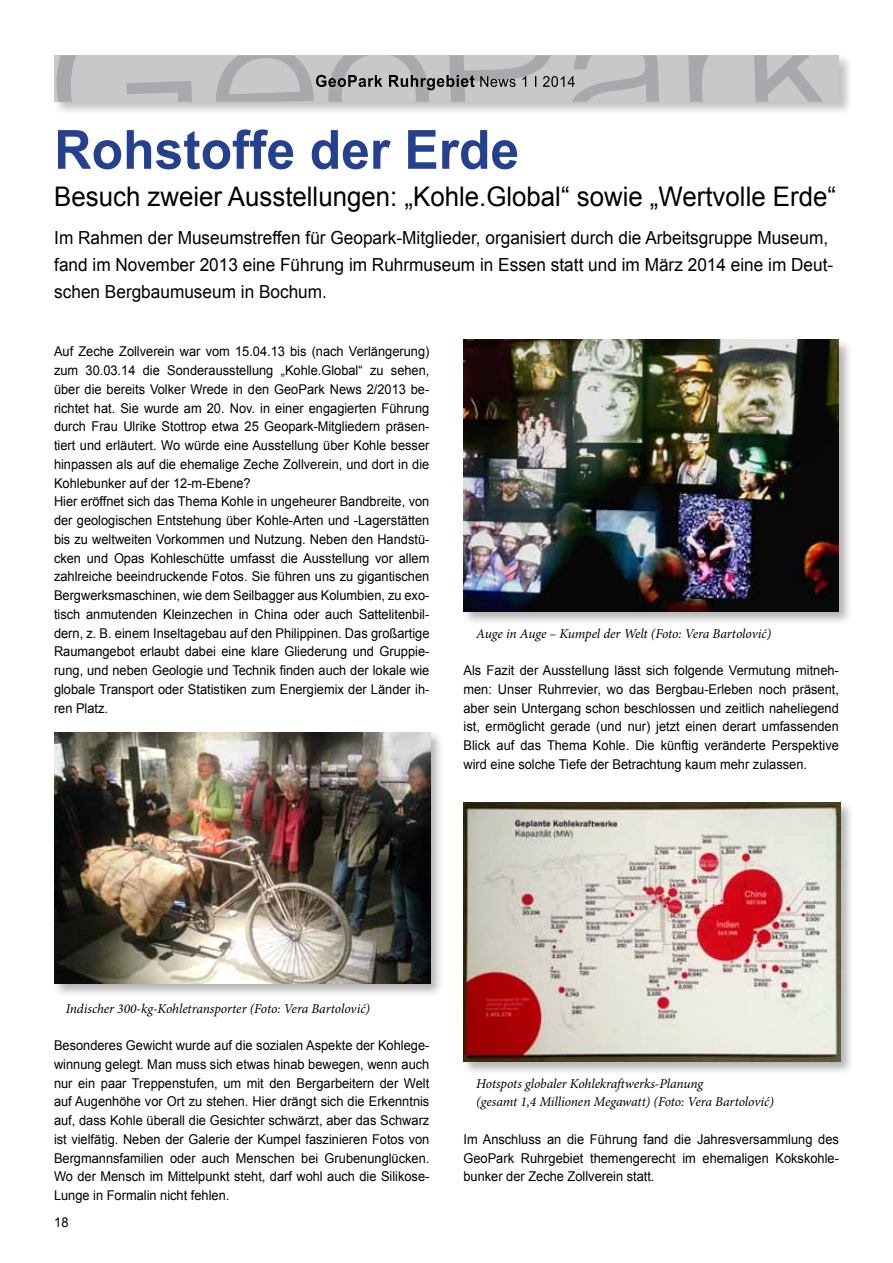
<style>
.page{position:relative;width:893px;height:1263px;background:#fff}
.page>*{position:absolute;margin:0;border:0;box-sizing:border-box;transform-origin:0 0}
.t1{font:700 54px "Arial";color:#25408f;scale:.96 1}
.t2{font:27px "Arial";color:#000;scale:.96 1}
.t3{font:18px/27px "Arial";color:#000;scale:.96 1}
.t4{font:13.5px/18.8px "Arial";color:#000;text-align:justify;scale:.95 1}
.t5{font:italic 13.5px/18.8px "Minion Pro";letter-spacing:-.01em;color:#000}
</style>
<div class="page">
<div style="left:52px;top:53px;width:801px;height:64px;background:#000;opacity:.25"></div>
<div style="left:54px;top:55px;width:785px;height:47px;background:#c7c8ca"></div>
<svg style="left:56px;top:55px;width:136px;height:47px"></svg>
<svg style="left:688px;top:55px;width:21px;height:47px"></svg>
<svg style="left:754px;top:55px;width:69px;height:47px"></svg>
<svg style="left:216px;top:55px;width:443px;height:47px"></svg>
<div style="left:52px;top:730px;width:393px;height:268px;background:#000;opacity:.3"></div>
<img style="left:54px;top:732px;width:376px;height:251px">
<div style="left:462px;top:338px;width:391px;height:287px;background:#000;opacity:.3"></div>
<img style="left:463px;top:340px;width:376px;height:271px">
<div style="left:462px;top:800px;width:393px;height:276px;background:#000;opacity:.3"></div>
<img style="left:463px;top:802px;width:377px;height:259px">
<h1 class="t1" style="left:54px;top:114px;width:486px">Rohstoffe der Erde</h1>
<h2 class="t2" style="left:54px;top:179px;width:816px">Besuch zweier Ausstellungen: „Kohle.Global“ sowie „Wertvolle Erde“</h2>
<h3 class="t3" style="left:54px;top:224px;width:813px">Im Rahmen der Museumstreffen für Geopark-Mitglieder, organisiert durch die Arbeitsgruppe Museum, fand im November 2013 eine Führung im Ruhrmuseum in Essen statt und im März 2014 eine im Deut&shy;schen Bergbaumuseum in Bochum.</h3>
<p class="t4" style="left:54px;top:342px;width:397px;text-align:left">Auf Zeche Zollverein war vom 15.04.13 bis (nach Verlängerung) zum 30.03.14 die Sonderausstellung „Kohle.Global“ zu sehen, über die bereits Volker Wrede in den GeoPark News 2/2013 be&shy;richtet hat. Sie wurde am 20. Nov. in einer engagierten Führung durch Frau Ulrike Stottrop etwa 25 Geopark-Mitgliedern präsen&shy;tiert und erläutert. Wo würde eine Ausstellung über Kohle besser hinpassen als auf die ehemalige Zeche Zollverein, und dort in die Kohlebunker auf der 12-m-Ebene?<br>Hier eröffnet sich das Thema Kohle in ungeheurer Bandbreite, von der geologischen Entstehung über Kohle-Arten und -Lagerstätten bis zu weltweiten Vorkommen und Nutzung. Neben den Handstü&shy;cken und Opas Kohleschütte umfasst die Ausstellung vor allem zahlreiche beeindruckende Fotos. Sie führen uns zu gigantischen Bergwerksmaschinen, wie dem Seilbagger aus Kolumbien, zu exo&shy;tisch anmutenden Kleinzechen in China oder auch Sattelitenbil&shy;dern, z. B. einem Inseltagebau auf den Philippinen. Das großartige Raumangebot erlaubt dabei eine klare Gliederung und Gruppie&shy;rung, und neben Geologie und Technik finden auch der lokale wie globale Transport oder Statistiken zum Energiemix der Länder ih&shy;ren Platz.</p>
<p class="t5" style="left:476px;top:624px;width:296px">Auge in Auge – Kumpel der Welt (Foto: Vera Bartolović)</p>
<p class="t4" style="left:463px;top:661px;width:397px">Als Fazit der Ausstellung lässt sich folgende Vermutung mitneh&shy;men: Unser Ruhrrevier, wo das Bergbau-Erleben noch präsent, aber sein Untergang schon beschlossen und zeitlich naheliegend ist, ermöglicht gerade (und nur) jetzt einen derart umfassenden Blick auf das Thema Kohle. Die künftig veränderte Perspektive wird eine solche Tiefe der Betrachtung kaum mehr zulassen.</p>
<p class="t5" style="left:66px;top:999px;width:306px">Indischer 300-kg-Kohletransporter (Foto: Vera Bartolović)</p>
<p class="t4" style="left:54px;top:1036px;width:397px">Besonderes Gewicht wurde auf die sozialen Aspekte der Kohlege&shy;winnung gelegt. Man muss sich etwas hinab bewegen, wenn auch nur ein paar Treppenstufen, um mit den Bergarbeitern der Welt auf Augenhöhe vor Ort zu stehen. Hier drängt sich die Erkenntnis auf, dass Kohle überall die Gesichter schwärzt, aber das Schwarz ist vielfätig. Neben der Galerie der Kumpel faszinieren Fotos von Bergmannsfamilien oder auch Menschen bei Grubenunglücken.<br>Wo der Mensch im Mittelpunkt steht, darf wohl auch die Silikose-Lunge in Formalin nicht fehlen.</p>
<p class="t4" style="left:54px;top:1213px;width:17px">18</p>
<p class="t5" style="left:476px;top:1074px;width:299px">Hotspots globaler Kohlekraftwerks-Planung<br>(gesamt 1,4 Millionen Megawatt) (Foto: Vera Bartolović)</p>
<p class="t4" style="left:463px;top:1130px;width:397px">Im Anschluss an die Führung fand die Jahresversammlung des GeoPark Ruhrgebiet themengerecht im ehemaligen Kokskohle&shy;bunker der Zeche Zollverein statt.</p>
</div>
